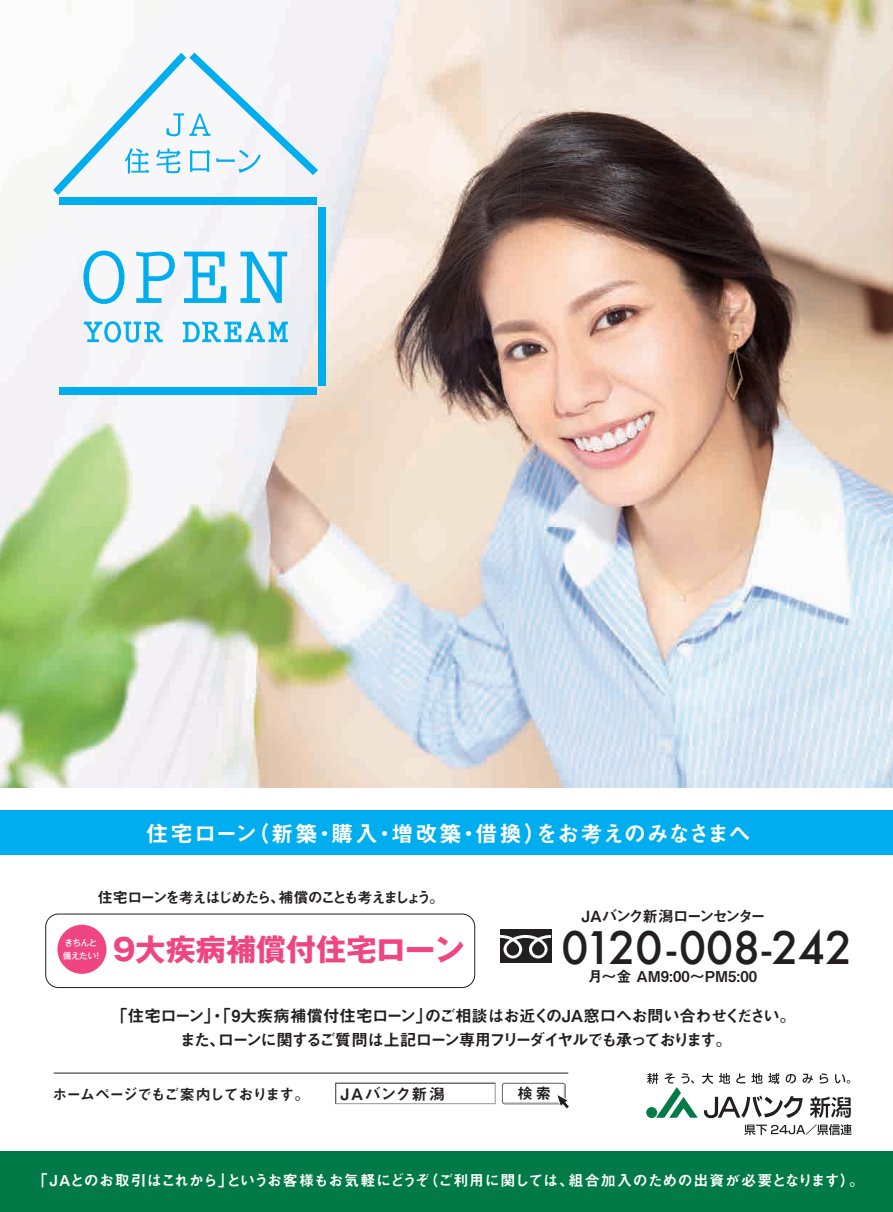
<style>
.page{position:relative;width:893px;height:1212px;background:#fff}
.page>*{position:absolute;margin:0;border:0;box-sizing:border-box;transform-origin:0 0}
.t1{font:500 43.8px "Futura";color:#231f20}
.t2{font:700 30.15px "Gothic MB101 Pro";color:#ef4681}
.t3{font:22.35px "Midashi Go Pro MB31";letter-spacing:.005em;color:#fff}
.t4{font:16.5px/24px "Midashi Go Pro MB31";letter-spacing:-.075em;color:#231f20;text-align:center}
.t5{font:15.9px "Midashi Go Pro MB31";letter-spacing:.06em;color:#231f20}
.t6{font:15.45px "Midashi Go Pro MB31";letter-spacing:-.12em;color:#231f20}
.t7{font:15.3px "Midashi Go Pro MB31";color:#231f20}
.t8{font:15px "Midashi Go Pro MB31";letter-spacing:.005em;color:#fff}
.t9{font:15px "Midashi Go Pro MB31";letter-spacing:-.125em;color:#231f20}
.t10{font:15px "Midashi Go Pro MB31";letter-spacing:-.085em;color:#231f20}
.t11{font:15px "Midashi Go Pro MB31";color:#231f20}
.t12{font:500 8.55px/12.1px "Gothic MB101 Pro";letter-spacing:-.045em;color:#fff}
</style>
<div class="page">
<svg style="left:335px;top:1082px;width:161px;height:23px"></svg>
<div style="left:0;top:1152px;width:893px;height:60px;background:#017a47"></div>
<div style="left:0;top:811px;width:893px;height:44px;background:#00aeef"></div>
<div style="left:500px;top:930px;width:51px;height:33px;background:#231f20"></div>
<svg style="left:500px;top:935px;width:51px;height:23px"></svg>
<div style="left:502px;top:1083px;width:64px;height:21px;border:1px solid #616164;border-radius:2px"></div>
<svg style="left:647px;top:1073px;width:204px;height:45px"></svg>
<svg style="left:744px;top:1124px;width:108px;height:11px"></svg>
<svg style="left:503px;top:1084px;width:67px;height:25px"></svg>
<hr style="left:54px;top:1073px;width:514px;height:1px;background:#231f20">
<img style="left:0;top:0;width:893px;height:788px">
<div style="left:59px;top:198px;width:257px;height:7px;background:#00aeef"></div>
<div style="left:59px;top:388px;width:257px;height:7px;background:#00aeef"></div>
<div style="left:318px;top:207px;width:8px;height:178px;background:#00aeef"></div>
<svg style="left:53px;top:53px;width:265px;height:142px"></svg>
<svg style="left:83px;top:251px;width:41px;height:53px"></svg>
<svg style="left:136px;top:252px;width:39px;height:51px"></svg>
<svg style="left:184px;top:252px;width:42px;height:51px"></svg>
<svg style="left:240px;top:252px;width:47px;height:51px"></svg>
<svg style="left:84px;top:321px;width:78px;height:21px"></svg>
<svg style="left:183px;top:322px;width:105px;height:20px"></svg>
<div style="left:57px;top:925px;width:50px;height:49px;background:#ef4681;border-radius:50%"></div>
<div style="left:46px;top:914px;width:429px;height:74px;border:1px solid #231f20;border-radius:13px"></div>
<h3 class="t3" style="left:146px;top:816px;width:606px">住宅ローン（新築・購入・増改築・借換）をお考えのみなさまへ</h3>
<p class="t9" style="left:98px;top:885px;width:348px">住宅ローンを考えはじめたら、補償のことも考えましょう。</p>
<p class="t12" style="left:63px;top:936px;width:41px">きちんと備えたい！</p>
<h2 class="t2" style="left:113px;top:925px;width:353px">9大疾病補償付住宅ローン</h2>
<p class="t6" style="left:582px;top:903px;width:186px">JAバンク新潟ローンセンター</p>
<h1 class="t1" style="left:561px;top:917px;width:292px">0120-008-242</h1>
<p class="t11" style="left:588px;top:965px;width:171px">月～金 AM9:00～PM5:00</p>
<p class="t4" style="left:111px;top:1001px;width:686px">「住宅ローン」・「9大疾病補償付住宅ローン」のご相談はお近くのJA窓口へお問い合わせください。また、ローンに関するご質問は上記ローン専用フリーダイヤルでも承っております。</p>
<p class="t10" style="left:53px;top:1082px;width:258px">ホームページでもご案内しております。</p>
<p class="t5" style="left:340px;top:1081px;width:106px">JAバンク新潟</p>
<p class="t7" style="left:517px;top:1081px;width:35px">検索</p>
<p class="t8" style="left:33px;top:1168px;width:833px">「JAとのお取引はこれから」というお客様もお気軽にどうぞ（ご利用に関しては、組合加入のための出資が必要となります）。</p>
</div>
